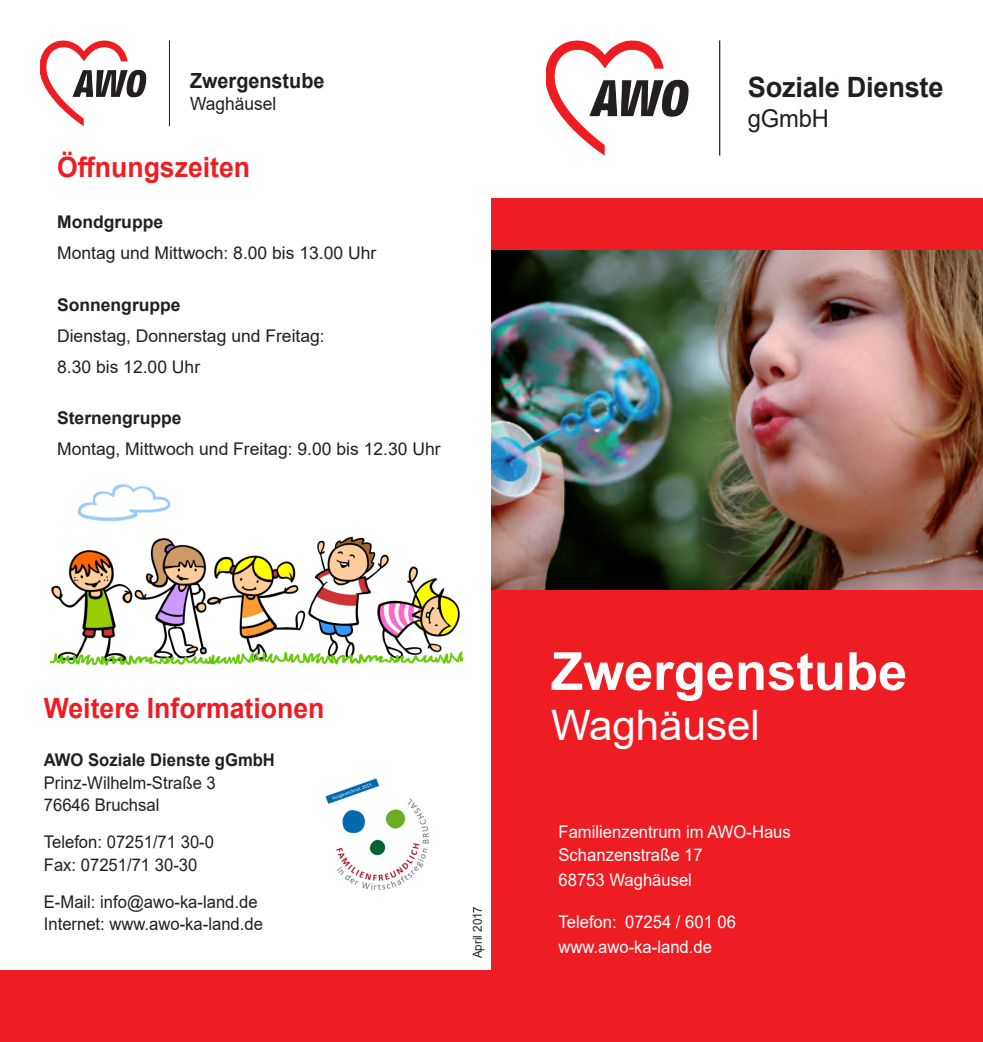
<style>
.page{position:relative;width:983px;height:1042px;background:#fff}
.page>*{position:absolute;margin:0;border:0;box-sizing:border-box;transform-origin:0 0}
.t1{font:700 52.5px "Arial";color:#fff}
.t2{font:42px "Arial";color:#fff}
.t3{font:700 28px "Arial";color:#ee1d23;scale:.95 1}
.t4{font:700 28px "Arial";letter-spacing:-.01em;color:#231f20}
.t5{font:24.5px "Arial";letter-spacing:-.01em;color:#231f20}
.t6{font:700 20.82px "Arial";color:#231f20;scale:.95 1}
.t7{font:18.2px "Arial";color:#231f20;scale:.95 1}
.t8{font:17.5px "Arial";color:#231f20;scale:.95 1}
.t9{font:17.5px "Arial";color:#231f20}
.t10{font:17.5px/22.8px "Arial";color:#fff;scale:.95 1}
.t11{font:700 17.5px "Arial";color:#231f20}
.t12{font:700 17.5px "Arial";color:#231f20;scale:.95 1}
.t13{font:12.25px "Arial";color:#231f20;scale:.95 1}
</style>
<div class="page">
<div style="left:491px;top:198px;width:491px;height:844px;background:#ee1d23"></div>
<img style="left:491px;top:251px;width:491px;height:339px">
<img style="left:565px;top:40px;width:65px;height:15px">
<hr style="left:719px;top:40px;width:1px;height:116px;background:#231f20">
<img style="left:57px;top:40px;width:47px;height:11px">
<hr style="left:169px;top:40px;width:1px;height:86px;background:#231f20">
<div style="left:0;top:971px;width:491px;height:71px;background:#ee1d23"></div>
<img style="left:325px;top:778px;width:104px;height:112px">
<img style="left:49px;top:484px;width:414px;height:182px">
<div style="left:460px;top:621px;width:6px;height:10px;background:#fff"></div>
<p class="t6" style="left:190px;top:66px;width:143px">Zwergenstube</p>
<p class="t7" style="left:190px;top:91px;width:92px">Waghäusel</p>
<p class="t3" style="left:57px;top:148px;width:205px">Öffnungszeiten</p>
<p class="t11" style="left:57px;top:210px;width:107px">Mondgruppe</p>
<p class="t9" style="left:57px;top:241px;width:321px">Montag und Mittwoch: 8.00 bis 13.00 Uhr</p>
<p class="t11" style="left:57px;top:292px;width:125px">Sonnengruppe</p>
<p class="t9" style="left:57px;top:323px;width:269px">Dienstag, Donnerstag und Freitag:</p>
<p class="t9" style="left:57px;top:355px;width:144px">8.30 bis 12.00 Uhr</p>
<p class="t11" style="left:57px;top:405px;width:126px">Sternengruppe</p>
<p class="t9" style="left:57px;top:437px;width:385px">Montag, Mittwoch und Freitag: 9.00 bis 12.30 Uhr</p>
<p class="t4" style="left:747px;top:68px;width:197px">Soziale Dienste</p>
<p class="t5" style="left:747px;top:101px;width:82px">gGmbH</p>
<p class="t3" style="left:44px;top:689px;width:297px">Weitere Informationen</p>
<p class="t12" style="left:44px;top:747px;width:245px">AWO Soziale Dienste gGmbH</p>
<p class="t8" style="left:44px;top:770px;width:182px">Prinz-Wilhelm-Straße 3</p>
<p class="t8" style="left:44px;top:793px;width:123px">76646 Bruchsal</p>
<p class="t8" style="left:44px;top:830px;width:181px">Telefon: 07251/71 30-0</p>
<p class="t8" style="left:44px;top:853px;width:163px">Fax: 07251/71 30-30</p>
<p class="t8" style="left:44px;top:889px;width:226px">E-Mail: info@awo-ka-land.de</p>
<p class="t8" style="left:44px;top:912px;width:232px">Internet: www.awo-ka-land.de</p>
<p class="t13" style="left:469px;top:958px;width:57px;rotate:-90deg">April 2017</p>
<p class="t1" style="left:551px;top:634px;width:357px">Zwergenstube</p>
<p class="t2" style="left:551px;top:696px;width:210px">Waghäusel</p>
<p class="t10" style="left:558px;top:820px;width:246px">Familienzentrum im AWO-Haus<br>Schanzenstraße 17</p>
<p class="t10" style="left:558px;top:868px;width:142px">68753 Waghäusel</p>
<p class="t10" style="left:558px;top:910px;width:188px">Telefon: 07254 / 601 06</p>
<p class="t10" style="left:558px;top:935px;width:163px">www.awo-ka-land.de</p>
</div>
